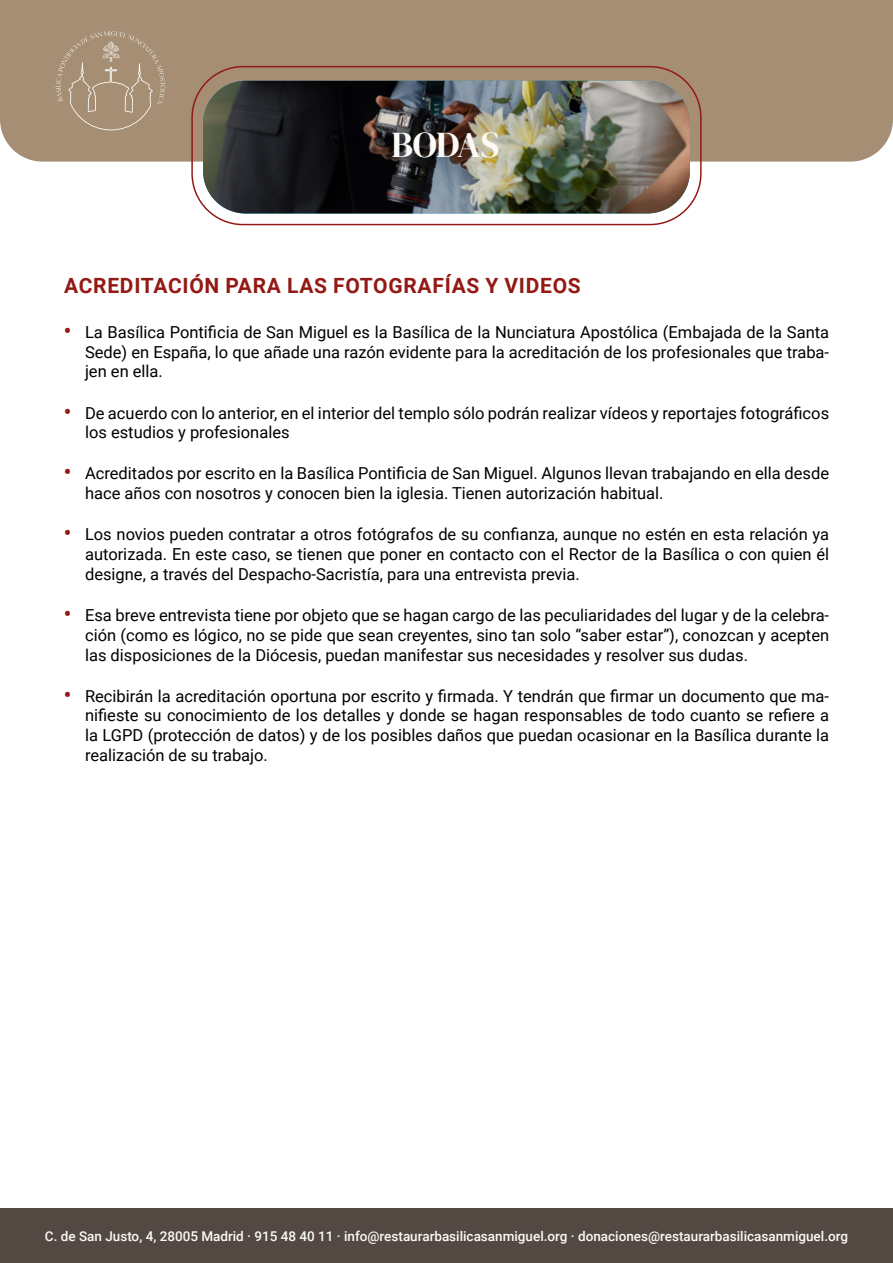
<style>
.page{position:relative;width:893px;height:1263px;background:#fff}
.page>*{position:absolute;margin:0;border:0;box-sizing:border-box;transform-origin:0 0}
.t1{font:36px "DM Serif Display";letter-spacing:-.01em;color:#fbfaf7}
.t2{font:700 21px "Roboto";letter-spacing:.035em;color:#931914}
.t3{font:16.5px/19.8px "Roboto";color:#000;text-align:justify}
.t4{font:500 13.5px "Roboto";color:#fbfaf7}
.s1{font-weight:700;font-size:21px;color:#931914}
</style>
<div class="page">
<div style="left:0;top:1208px;width:893px;height:55px;background:#544842"></div>
<div style="left:0;top:0;width:893px;height:162px;background:#a58e73"></div>
<svg style="left:54px;top:31px;width:113px;height:99px;background:#a9947a"></svg>
<img style="left:203px;top:81px;width:487px;height:132px">
<img style="left:203px;top:81px;width:487px;height:132px;border-radius:43px">
<div style="left:191px;top:66px;width:511px;height:159px;border:2px solid #931914;border-radius:51px"></div>
<h1 class="t1" style="left:391px;top:124px;width:109px">BODAS</h1>
<p class="t2" style="left:64px;top:271px;width:518px">ACREDITACIÓN PARA LAS FOTOGRAFÍAS Y VIDEOS</p>
<p class="t3" style="left:85px;top:321px;width:746px;text-indent:-21px"><span class="s1">•</span> La Basílica Pontificia de San Miguel es la Basílica de la Nunciatura Apostólica (Embajada de la Santa Sede) en España, lo que añade una razón evidente para la acreditación de los profesionales que traba&shy;jen en ella.</p>
<p class="t3" style="left:85px;top:402px;width:746px;text-indent:-21px"><span class="s1">•</span> De acuerdo con lo anterior, en el interior del templo sólo podrán realizar vídeos y reportajes fotográficos los estudios y profesionales</p>
<p class="t3" style="left:85px;top:463px;width:746px;text-indent:-21px"><span class="s1">•</span> Acreditados por escrito en la Basílica Pontificia de San Miguel. Algunos llevan trabajando en ella desde hace años con nosotros y conocen bien la iglesia. Tienen autorización habitual.</p>
<p class="t3" style="left:85px;top:524px;width:746px;text-indent:-21px"><span class="s1">•</span> Los novios pueden contratar a otros fotógrafos de su confianza, aunque no estén en esta relación ya autorizada. En este caso, se tienen que poner en contacto con el Rector de la Basílica o con quien él designe, a través del Despacho-Sacristía, para una entrevista previa.</p>
<p class="t3" style="left:85px;top:604px;width:746px;text-indent:-21px"><span class="s1">•</span> Esa breve entrevista tiene por objeto que se hagan cargo de las peculiaridades del lugar y de la celebra&shy;ción (como es lógico, no se pide que sean creyentes, sino tan solo “saber estar”), conozcan y acepten las disposiciones de la Diócesis, puedan manifestar sus necesidades y resolver sus dudas.</p>
<p class="t3" style="left:85px;top:685px;width:746px;text-indent:-21px"><span class="s1">•</span> Recibirán la acreditación oportuna por escrito y firmada. Y tendrán que firmar un documento que ma&shy;nifieste su conocimiento de los detalles y donde se hagan responsables de todo cuanto se refiere a la LGPD (protección de datos) y de los posibles daños que puedan ocasionar en la Basílica durante la realización de su trabajo.</p>
<p class="t4" style="left:45px;top:1226px;width:805px">C. de San Justo, 4, 28005 Madrid · 915 48 40 11 · info@restaurarbasilicasanmiguel.org · donaciones@restaurarbasilicasanmiguel.org</p>
</div>
